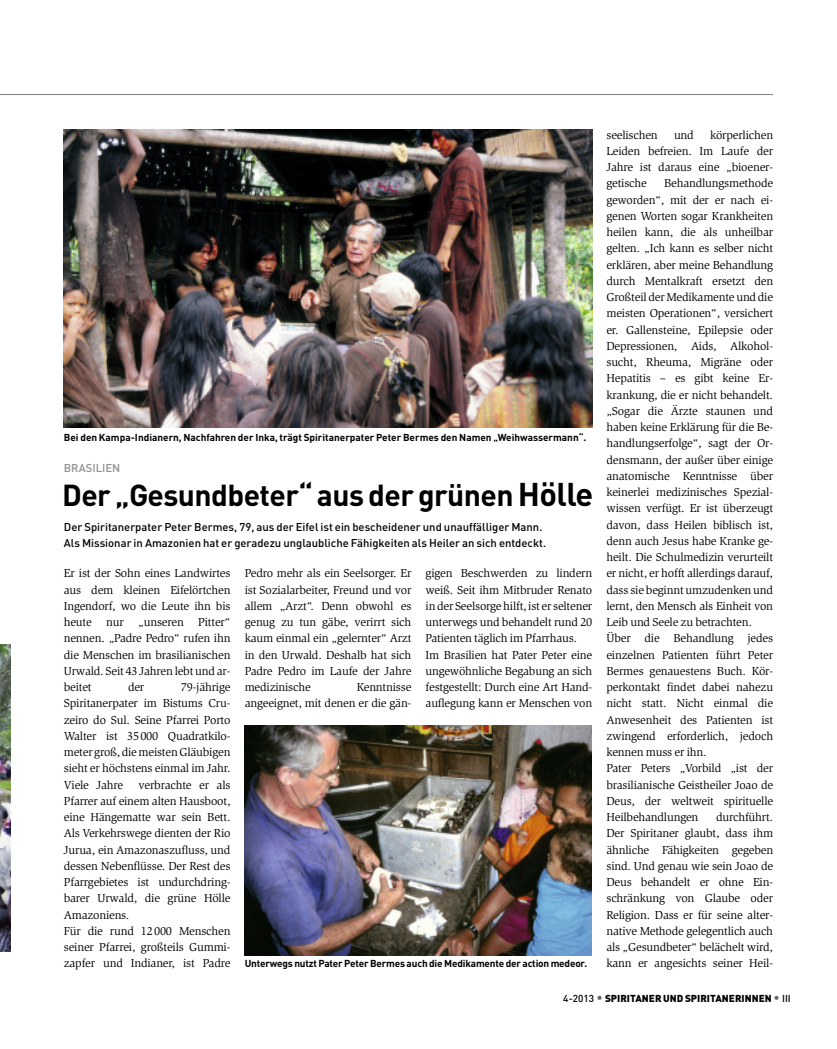
<style>
.page{position:relative;width:837px;height:1049px;background:#fff}
.page>*{position:absolute;margin:0;border:0;box-sizing:border-box;transform-origin:0 0}
.t1{font:700 30px "DIN Pro";letter-spacing:-.02em;color:#000}
.t2{font:11.88px/16.2px "Slimbach Std";letter-spacing:-.015em;color:#000;text-align:justify}
.t3{font:500 11.25px/16.2px "DIN Pro";color:#000}
.t4{font:500 11.25px "DIN Pro";color:#909090}
.t5{font:700 10px "DIN Pro";color:#000}
.t6{font:900 10px "DIN Pro";color:#000}
.s1{font-size:32.5px}
.s2{font-weight:500}
.s3{font-weight:500;font-size:12.5px;color:#666}
</style>
<div class="page">
<hr style="left:0;top:94px;width:772px;height:1px;background:#808080">
<img style="left:0;top:644px;width:11px;height:307px">
<img style="left:64px;top:129px;width:528px;height:299px">
<img style="left:244px;top:725px;width:347px;height:230px">
<p class="t5" style="left:64px;top:431px;width:524px">Bei den Kampa-Indianern, Nachfahren der Inka, trägt Spiritanerpater Peter Bermes den Namen „Weihwassermann“.</p>
<p class="t4" style="left:64px;top:461px;width:58px">BRASILIEN</p>
<h1 class="t1" style="left:62px;top:478px;width:532px">Der „Gesundbeter“ausdergrünen<span class="s1">Hölle</span></h1>
<p class="t3" style="left:64px;top:519px;width:483px">Der Spiritanerpater Peter Bermes, 79, aus der Eifel ist ein bescheidener und unauffälliger Mann.<br>Als Missionar in Amazonien hat er geradezu unglaubliche Fähigkeiten als Heiler an sich entdeckt.</p>
<p class="t2" style="left:64px;top:566px;width:168px">Er ist der Sohn eines Landwirtes aus dem kleinen Eifelörtchen Ingendorf, wo die Leute ihn bis heute nur „unseren Pitter“ nennen. „Padre Pedro“ rufen ihn die Menschen im brasilianischen Urwald. Seit 43 Jahren lebt und ar&shy;beitet</p>
<p class="t2" style="left:425px;top:566px;width:168px;text-align:left">gigen Beschwerden zu lindern weiß. Seit ihm Mitbruder Renato inder Seelsorgehilft,ist er seltener unterwegs und behandelt rund 20<br>Patienten täglich im Pfarrhaus.<br>Im Brasilien hat Pater Peter eine ungewöhnliche Begabung an sich festgestellt: Durch eine Art Hand&shy;auflegung kann er Menschen von</p>
<p class="t2" style="left:244px;top:566px;width:168px">Pedro mehr als ein Seelsorger. Er ist Sozialarbeiter, Freund und vor allem „Arzt“. Denn obwohl es genug zu tun gäbe, verirrt sich kaum einmal ein „gelernter“ Arzt in den Urwald. Deshalb hat sich Padre Pedro im Laufe der Jahre medizinische</p>
<p class="t2" style="left:64px;top:680px;width:168px;text-indent:117px">79-jährige Spiritanerpater im Bistums Cru&shy;zeiro do Sul. Seine Pfarrei Porto Walter ist 35000 Quadratkilo&shy;meter groß,diemeistenGläubigen sieht er höchstens einmal im Jahr.<br>Viele Jahre</p>
<p class="t2" style="left:128px;top:680px;width:18px">der</p>
<p class="t2" style="left:244px;top:680px;width:168px;text-align:right">Kenntnisse<br>angeeignet, mit denen er die gän-</p>
<p class="t2" style="left:64px;top:777px;width:168px;text-align:left;text-indent:75px">verbrachte er als<br>Pfarrer auf einem alten Hausboot, eine Hängematte war sein Bett.<br>Als Verkehrswege dienten der Rio<br>Jurua, ein Amazonaszufluss, und dessen Nebenflüsse. Der Rest des<br>Pfarrgebietes ist undurchdring&shy;barer Urwald, die grüne Hölle<br>Amazoniens.<br>Für die rund 12000 Menschen seiner Pfarrei, großteils Gummi&shy;zapfer und Indianer, ist Padre</p>
<p class="t5" style="left:244px;top:958px;width:344px">Unterwegs nutzt Pater Peter Bermes auch die Medikamente der action medeor.</p>
<p class="t2" style="left:606px;top:127px;width:168px;text-indent:104px">körperlichen Leiden befreien. Im Laufe der Jahre ist daraus eine „bioener&shy;getische</p>
<p class="t2" style="left:606px;top:127px;width:53px">seelischen</p>
<p class="t2" style="left:673px;top:127px;width:21px">und</p>
<p class="t2" style="left:606px;top:176px;width:168px;text-align:left;text-indent:58px">Behandlungsmethode geworden“, mit der er nach ei&shy;genen Worten sogar Krankheiten heilen kann, die als unheilbar gelten. „Ich kann es selber nicht erklären, aber meine Behandlung durch Mentalkraft ersetzt den<br>Großteil der Medikamente und die meisten Operationen“, versichert er. Gallensteine, Epilepsie oder<br>Depressionen, Aids, Alkohol&shy;sucht, Rheuma, Migräne oder<br>Hepatitis – es gibt keine Er&shy;krankung, die er nicht behandelt. „Sogar die Ärzte staunen und haben keine Erklärung für die Be&shy;handlungserfolge“, sagt der Or&shy;densmann, der außer über einige anatomische Kenntnisse über keinerlei medizinisches Spezial&shy;wissen verfügt. Er ist überzeugt davon, dass Heilen biblisch ist, denn auch Jesus habe Kranke ge&shy;heilt. Die Schulmedizin verurteilt er nicht, er hofft allerdings darauf, dass sie beginnt umzudenken und lernt, den Mensch als Einheit von<br>Leib und Seele zu betrachten.<br>Über die Behandlung jedes einzelnen Patienten führt Peter<br>Bermes genauestens Buch. Kör&shy;perkontakt findet dabei nahezu nicht statt. Nicht einmal die<br>Anwesenheit des Patienten ist zwingend erforderlich, jedoch kennen muss er ihn.<br>Pater Peters „Vorbild „ist der brasilianische Geistheiler Joao de<br>Deus, der weltweit spirituelle<br>Heilbehandlungen</p>
<p class="t2" style="left:606px;top:810px;width:168px;text-indent:110px">durchführt.<br>Der Spiritaner glaubt, dass ihm ähnliche Fähigkeiten gegeben sind. Und genau wie sein Joao de Deus behandelt er ohne Ein&shy;schränkung von Glaube oder Religion. Dass er für seine alter&shy;native Methode gelegentlich auch als „Gesundbeter“ belächelt wird, kann er angesichts seiner Heil-</p>
<p class="t6" style="left:563px;top:992px;width:229px"><span class="s2">4-2013</span> <span class="s3">•</span> SPIRITANER UND SPIRITANERINNEN <span class="s3">•</span> <span class="s2">III</span></p>
</div>
